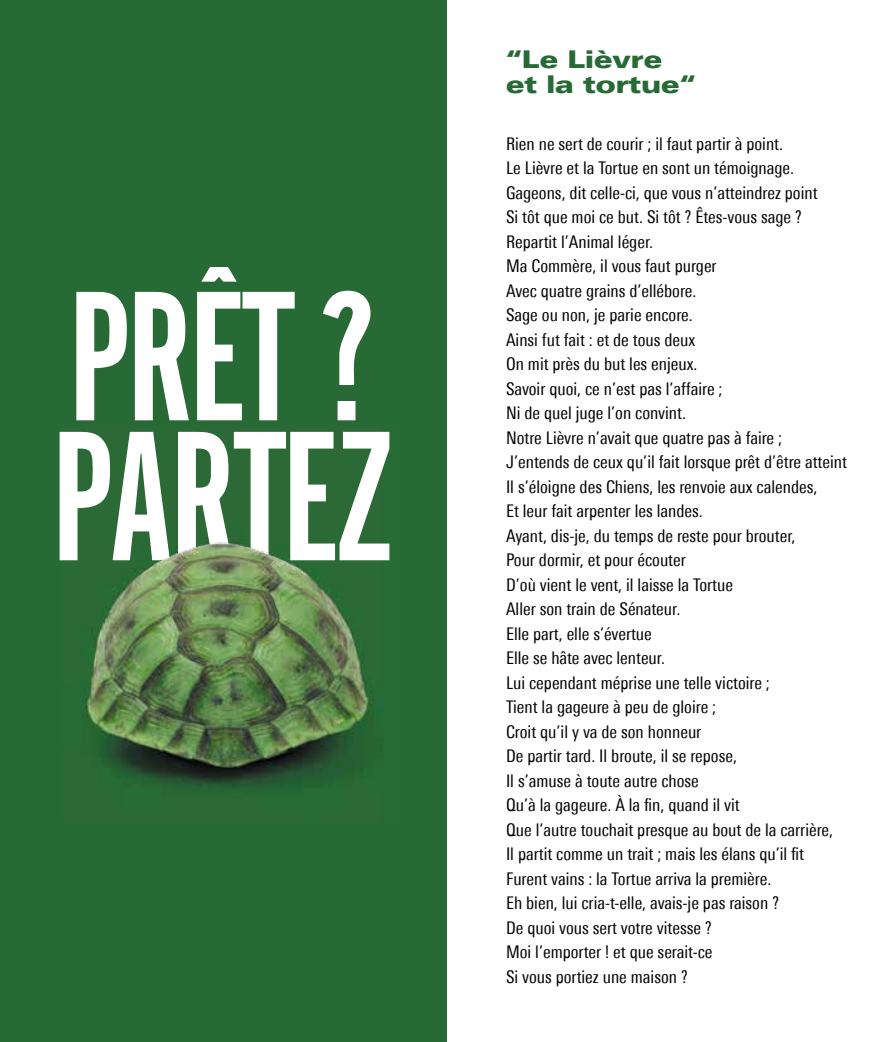
<style>
.page{position:relative;width:893px;height:1042px;background:#fff}
.page>*{position:absolute;margin:0;border:0;box-sizing:border-box;transform-origin:0 0}
.t1{font:192.5px/140px "Alternate Gothic EF No One";letter-spacing:-.025em;color:#fff}
.t2{font:900 expanded 24.5px/24.5px "Univers Next Pro";color:#286a35}
.t3{font:condensed 17.5px/24.5px "Univers Next Pro";color:#000}
</style>
<div class="page">
<div style="left:0;top:0;width:446px;height:1042px;background:#286a35"></div>
<img style="left:83px;top:575px;width:299px;height:213px">
<img style="left:132px;top:536px;width:177px;height:39px">
<h1 class="t1" style="left:52px;top:294px;width:344px">PRÊT ?<br>PARTEZ</h1>
<h2 class="t2" style="left:506px;top:47px;width:191px">“Le Lièvre et la tortue“</h2>
<p class="t3" style="left:506px;top:131px;width:342px">Rien ne sert de courir ; il faut partir à point.<br>Le Lièvre et la Tortue en sont un témoignage.<br>Gageons, dit celle-ci, que vous n’atteindrez point<br>Si tôt que moi ce but. Si tôt ? Êtes-vous sage ?<br>Repartit l’Animal léger.<br>Ma Commère, il vous faut purger<br>Avec quatre grains d’ellébore.<br>Sage ou non, je parie encore.<br>Ainsi fut fait : et de tous deux<br>On mit près du but les enjeux.<br>Savoir quoi, ce n’est pas l’affaire ;<br>Ni de quel juge l’on convint.<br>Notre Lièvre n’avait que quatre pas à faire ; J’entends de ceux qu’il fait lorsque prêt d’être atteint Il s’éloigne des Chiens, les renvoie aux calendes,<br>Et leur fait arpenter les landes.<br>Ayant, dis-je, du temps de reste pour brouter,<br>Pour dormir, et pour écouter<br>D’où vient le vent, il laisse la Tortue<br>Aller son train de Sénateur.<br>Elle part, elle s’évertue<br>Elle se hâte avec lenteur.<br>Lui cependant méprise une telle victoire ;<br>Tient la gageure à peu de gloire ;<br>Croit qu’il y va de son honneur<br>De partir tard. Il broute, il se repose,<br>Il s’amuse à toute autre chose<br>Qu’à la gageure. À la fin, quand il vit<br>Que l’autre touchait presque au bout de la carrière,<br>Il partit comme un trait ; mais les élans qu’il fit Furent vains : la Tortue arriva la première.<br>Eh bien, lui cria-t-elle, avais-je pas raison ?<br>De quoi vous sert votre vitesse ?<br>Moi l’emporter ! et que serait-ce<br>Si vous portiez une maison ?</p>
</div>
